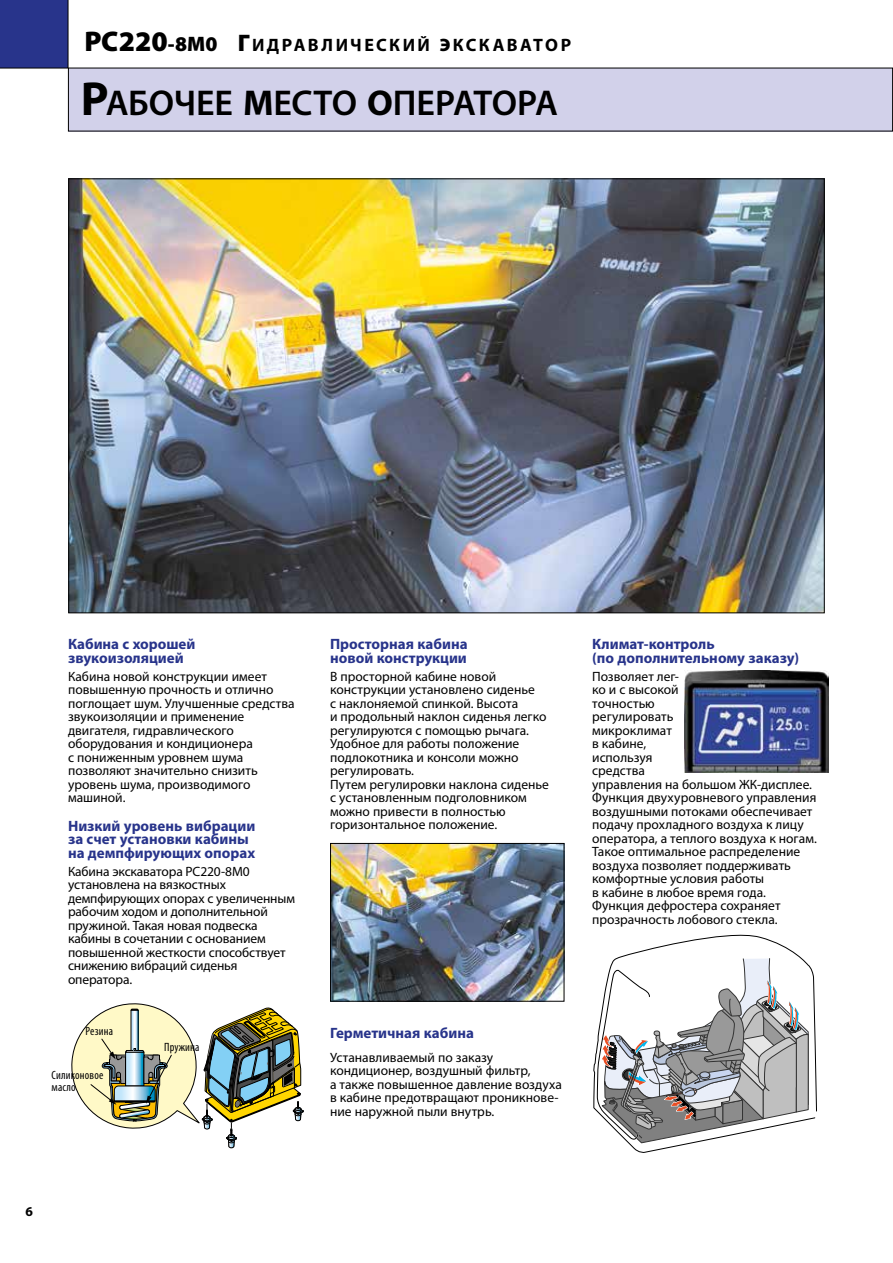
<style>
.page{position:relative;width:893px;height:1263px;background:#fff}
.page>*{position:absolute;margin:0;border:0;box-sizing:border-box;transform-origin:0 0}
.t1{font:600 36px "Myriad Pro";letter-spacing:-.01em;color:#000}
.t2{font:900 28.5px "Myriad Pro";color:#000}
.t3{font:700 18px "Myriad Pro";letter-spacing:.13em;color:#000}
.t4{font:700 15px/13.5px "Myriad Pro";color:#28348b}
.t5{font:13.5px/13.5px "Myriad Pro";color:#000}
.t6{font:700 13.5px "Myriad Pro";color:#000}
.t7{font:condensed 12px/12px "Myriad Pro";letter-spacing:.015em;color:#000}
.s1{font-size:21px}
.s2{font-weight:900;font-size:24px}
.s3{font-weight:900}
.s4{font-weight:700;font-size:48px}
.s5{font-weight:700}
</style>
<div class="page">
<div style="left:68px;top:68px;width:825px;height:63px;background:#d2d1ea"></div>
<div style="left:0;top:0;width:68px;height:68px;background:#28348b"></div>
<img style="left:332px;top:845px;width:230px;height:154px">
<div style="left:330px;top:843px;width:234px;height:158px;border:1px solid #000"></div>
<img style="left:70px;top:180px;width:753px;height:431px">
<svg style="left:593px;top:965px;width:224px;height:188px"></svg>
<svg style="left:597px;top:934px;width:212px;height:209px"></svg>
<img style="left:684px;top:671px;width:144px;height:101px">
<svg style="left:71px;top:1003px;width:233px;height:145px"></svg>
<h2 class="t2" style="left:85px;top:22px;width:134px">PC220<span class="s1">-8М0</span></h2>
<h3 class="t3" style="left:238px;top:35px;width:335px"><span class="s2">Г</span>идравлический <span class="s3">э</span>кскаватор</h3>
<h1 class="t1" style="left:81px;top:83px;width:479px"><span class="s4">Р</span>абочее <span class="s5">м</span>есто <span class="s5">о</span>ператора</h1>
<p class="t4" style="left:68px;top:637px;width:129px">Кабина с хорошей звукоизоляцией</p>
<p class="t5" style="left:68px;top:669px;width:228px">Кабина новой конструкции имеет повышенную прочность и отлично поглощает шум. Улучшенные средства звукоизоляции и применение двигателя, гидравлического оборудования и кондиционера<br>с пониженным уровнем шума позволяют значительно снизить уровень шума, производимого машиной.</p>
<p class="t4" style="left:68px;top:819px;width:189px">Низкий уровень вибрации за счет установки кабины на демпфирующих опорах</p>
<p class="t5" style="left:68px;top:864px;width:228px">Кабина экскаватора PC220-8M0 установлена на вязкостных демпфирующих опорах с увеличенным рабочим ходом и дополнительной пружиной. Такая новая подвеска кабины в сочетании с основанием повышенной жесткости способствует снижению вибраций сиденья оператора.</p>
<p class="t7" style="left:86px;top:1024px;width:29px">Резина</p>
<p class="t7" style="left:52px;top:1069px;width:53px">Силиконовое масло</p>
<p class="t7" style="left:164px;top:1041px;width:37px">Пружина</p>
<p class="t6" style="left:26px;top:1204px;width:9px">6</p>
<p class="t4" style="left:330px;top:637px;width:139px">Просторная кабина новой конструкции</p>
<p class="t5" style="left:330px;top:669px;width:220px">В просторной кабине новой конструкции установлено сиденье<br>с наклоняемой спинкой. Высота<br>и продольный наклон сиденья легко регулируются с помощью рычага.<br>Удобное для работы положение подлокотника и консоли можно регулировать.<br>Путем регулировки наклона сиденье с установленным подголовником можно привести в полностью горизонтальное положение.</p>
<p class="t4" style="left:592px;top:637px;width:208px">Климат-контроль<br>(по дополнительному заказу)</p>
<p class="t5" style="left:592px;top:669px;width:226px">Позволяет лег-<br>ко и с высокой<br>точностью<br>регулировать<br>микроклимат<br>в кабине,<br>используя<br>средства<br>управления на большом ЖК‑дисплее.<br>Функция двухуровневого управления воздушными потоками обеспечивает подачу прохладного воздуха к лицу оператора, а теплого воздуха к ногам.<br>Такое оптимальное распределение воздуха позволяет поддерживать комфортные условия работы<br>в кабине в любое время года.<br>Функция дефростера сохраняет прозрачность лобового стекла.</p>
<p class="t4" style="left:330px;top:1026px;width:145px">Герметичная кабина</p>
<p class="t5" style="left:330px;top:1050px;width:233px">Устанавливаемый по заказу кондиционер, воздушный фильтр,<br>а также повышенное давление воздуха в кабине предотвращают проникнове&shy;ние наружной пыли внутрь.</p>
</div>
